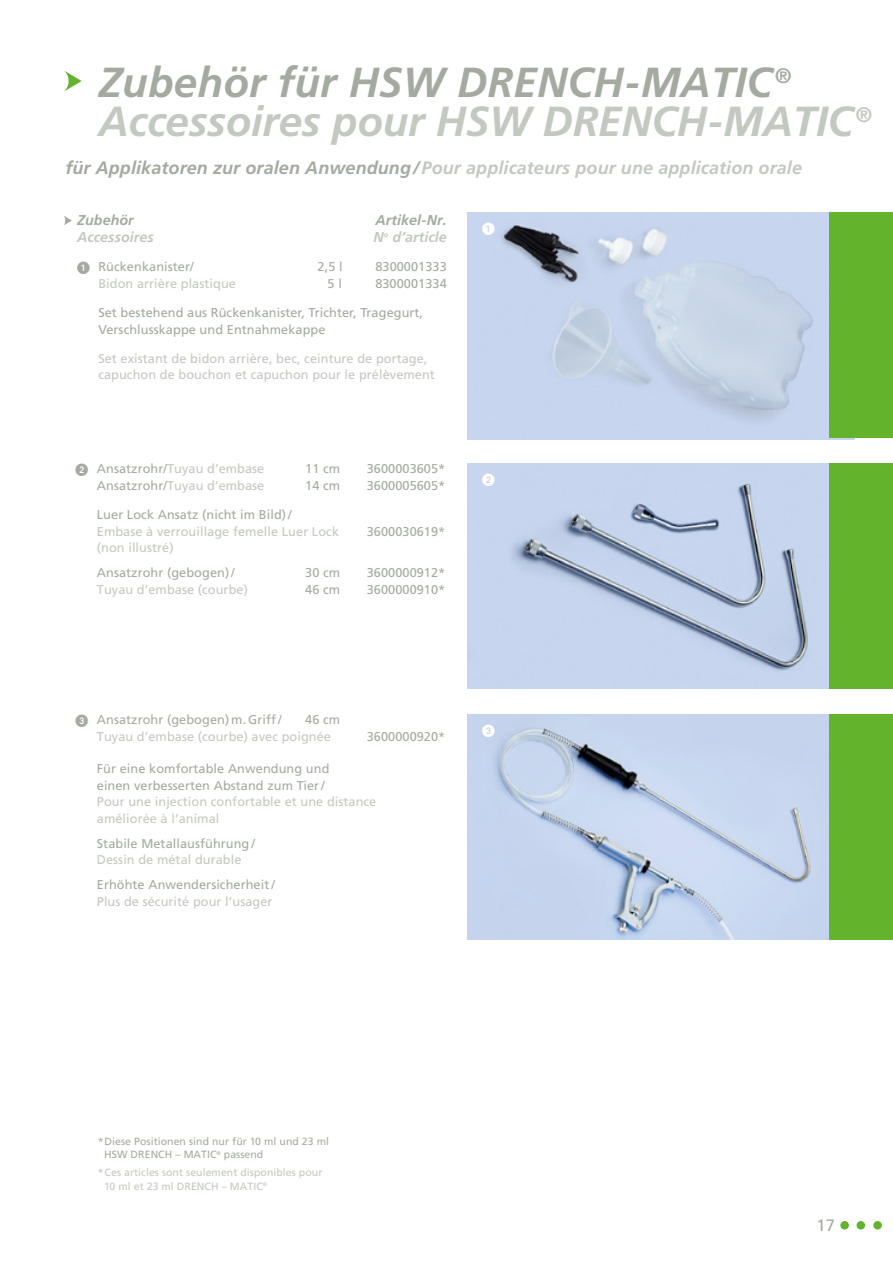
<style>
.page{position:relative;width:893px;height:1263px;background:#fff}
.page>*{position:absolute;margin:0;border:0;box-sizing:border-box;transform-origin:0 0}
.t1{font:italic 700 42px/39px "Frutiger LT";letter-spacing:-.005em;color:#c3c8c0}
.t2{font:italic 700 18px "Frutiger LT";letter-spacing:.005em;color:#c3c8c0}
.t3{font:16.5px "Frutiger LT";color:#a4aaa0}
.t4{font:italic 700 14.25px "Frutiger LT";letter-spacing:.005em;color:#c3c8c0}
.t5{font:italic 700 14.25px "Frutiger LT";letter-spacing:.005em;color:#a4aaa0}
.t6{font:12.75px/16.5px "Frutiger LT";letter-spacing:.005em;color:#a4aaa0}
.t7{font:12.75px/16.5px "Frutiger LT";letter-spacing:.005em;color:#c3c8c0}
.t8{font:12.75px "European Pi One";color:#fff}
.t9{font:10.5px/13.5px "Frutiger LT";letter-spacing:.005em;color:#c3c8c0}
.t10{font:10.5px/13.5px "Frutiger LT";letter-spacing:.005em;color:#a4aaa0}
.s1{color:#a4aaa0}
.s2{font-family:"European Pi One"}
.s3{font-family:"European Pi One";color:#a4aaa0}
</style>
<div class="page">
<div style="left:840px;top:1221px;width:9px;height:8px;background:#64b32c;border-radius:50%"></div>
<div style="left:856px;top:1221px;width:9px;height:8px;background:#64b32c;border-radius:50%"></div>
<div style="left:873px;top:1221px;width:9px;height:8px;background:#64b32c;border-radius:50%"></div>
<img style="left:64px;top:71px;width:18px;height:20px">
<svg style="left:64px;top:216px;width:8px;height:9px"></svg>
<img style="left:468px;top:213px;width:387px;height:226px">
<div style="left:829px;top:213px;width:64px;height:225px;background:#64b32c"></div>
<img style="left:468px;top:463px;width:361px;height:226px">
<img style="left:468px;top:714px;width:361px;height:226px">
<div style="left:829px;top:463px;width:64px;height:226px;background:#64b32c"></div>
<div style="left:829px;top:714px;width:64px;height:226px;background:#64b32c"></div>
<h1 class="t1" style="left:99px;top:63px;width:775px"><span class="s1">Zubehör für HSW DRENCH-MATIC</span><sup>®<br></sup>Accessoires pour HSW DRENCH-MATIC<sup>®</sup></h1>
<h2 class="t2" style="left:65px;top:157px;width:738px"><span class="s1">für Applikatoren zur oralen Anwendung /</span> Pour applicateurs pour une application orale</h2>
<p class="t5" style="left:77px;top:211px;width:59px">Zubehör</p>
<p class="t5" style="left:376px;top:211px;width:73px">Artikel-Nr.</p>
<p class="t4" style="left:77px;top:229px;width:78px">Accessoires</p>
<p class="t4" style="left:374px;top:229px;width:75px">N<sup>o</sup> d’article</p>
<p class="t6" style="left:77px;top:259px;width:118px"><span class="s2">1</span> Rückenkanister/</p>
<p class="t6" style="left:318px;top:259px;width:27px">2,5 l</p>
<p class="t6" style="left:375px;top:259px;width:73px">8300001333</p>
<p class="t7" style="left:98px;top:275px;width:139px">Bidon arrière plastique</p>
<p class="t6" style="left:328px;top:275px;width:16px">5 l</p>
<p class="t6" style="left:375px;top:275px;width:73px">8300001334</p>
<p class="t6" style="left:98px;top:304px;width:326px">Set bestehend aus Rückenkanister, Trichter, Tragegurt,<br>Verschlusskappe und Entnahmekappe</p>
<p class="t7" style="left:98px;top:350px;width:338px">Set existant de bidon arrière, bec, ceinture de portage, capuchon de bouchon et capuchon pour le prélèvement</p>
<p class="t8" style="left:482px;top:222px;width:14px">1</p>
<p class="t7" style="left:76px;top:461px;width:190px"><span class="s3">2</span> <span class="s1">Ansatzrohr/</span>Tuyau d’embase</p>
<p class="t6" style="left:305px;top:461px;width:36px">11 cm</p>
<p class="t6" style="left:367px;top:461px;width:80px">3600003605*</p>
<p class="t7" style="left:97px;top:477px;width:169px"><span class="s1">Ansatzrohr/</span>Tuyau d’embase</p>
<p class="t6" style="left:305px;top:477px;width:36px">14 cm</p>
<p class="t6" style="left:367px;top:477px;width:80px">3600005605*</p>
<p class="t6" style="left:97px;top:506px;width:196px">Luer Lock Ansatz (nicht im Bild) /</p>
<p class="t7" style="left:97px;top:523px;width:244px">Embase à verrouillage femelle Luer Lock</p>
<p class="t6" style="left:367px;top:523px;width:80px">3600030619*</p>
<p class="t7" style="left:97px;top:539px;width:78px">(non illustré)</p>
<p class="t6" style="left:97px;top:564px;width:139px">Ansatzrohr (gebogen) /</p>
<p class="t6" style="left:305px;top:564px;width:36px">30 cm</p>
<p class="t6" style="left:367px;top:564px;width:80px">3600000912*</p>
<p class="t7" style="left:97px;top:581px;width:153px">Tuyau d’embase (courbe)</p>
<p class="t6" style="left:305px;top:581px;width:36px">46 cm</p>
<p class="t6" style="left:367px;top:581px;width:80px">3600000910*</p>
<p class="t8" style="left:482px;top:473px;width:14px">2</p>
<p class="t6" style="left:76px;top:711px;width:208px"><span class="s2">3</span> Ansatzrohr (gebogen) m. Griff /</p>
<p class="t6" style="left:305px;top:711px;width:36px">46 cm</p>
<p class="t7" style="left:97px;top:728px;width:236px">Tuyau d’embase (courbe) avec poignée</p>
<p class="t6" style="left:367px;top:728px;width:80px">3600000920*</p>
<p class="t6" style="left:97px;top:761px;width:234px">Für eine komfortable Anwendung und einen verbesserten Abstand zum Tier /</p>
<p class="t7" style="left:97px;top:794px;width:281px">Pour une injection confortable et une distance améliorée à l’animal</p>
<p class="t6" style="left:97px;top:835px;width:160px">Stabile Metallausführung /</p>
<p class="t7" style="left:97px;top:852px;width:146px">Dessin de métal durable</p>
<p class="t6" style="left:97px;top:877px;width:180px">Erhöhte Anwendersicherheit /</p>
<p class="t7" style="left:97px;top:893px;width:177px">Plus de sécurité pour l’usager</p>
<p class="t8" style="left:482px;top:724px;width:14px">3</p>
<p class="t10" style="left:104px;top:1134px;width:226px;text-indent:-6px">*Diese Positionen sind nur für 10 ml und 23 ml<br>HSW DRENCH – MATIC<sup>®</sup> passend</p>
<p class="t9" style="left:104px;top:1166px;width:220px;text-indent:-6px">*Ces articles sont seulement disponibles pour<br>10 ml et 23 ml DRENCH – MATIC<sup>®</sup></p>
<p class="t3" style="left:816px;top:1216px;width:20px">17</p>
</div>
